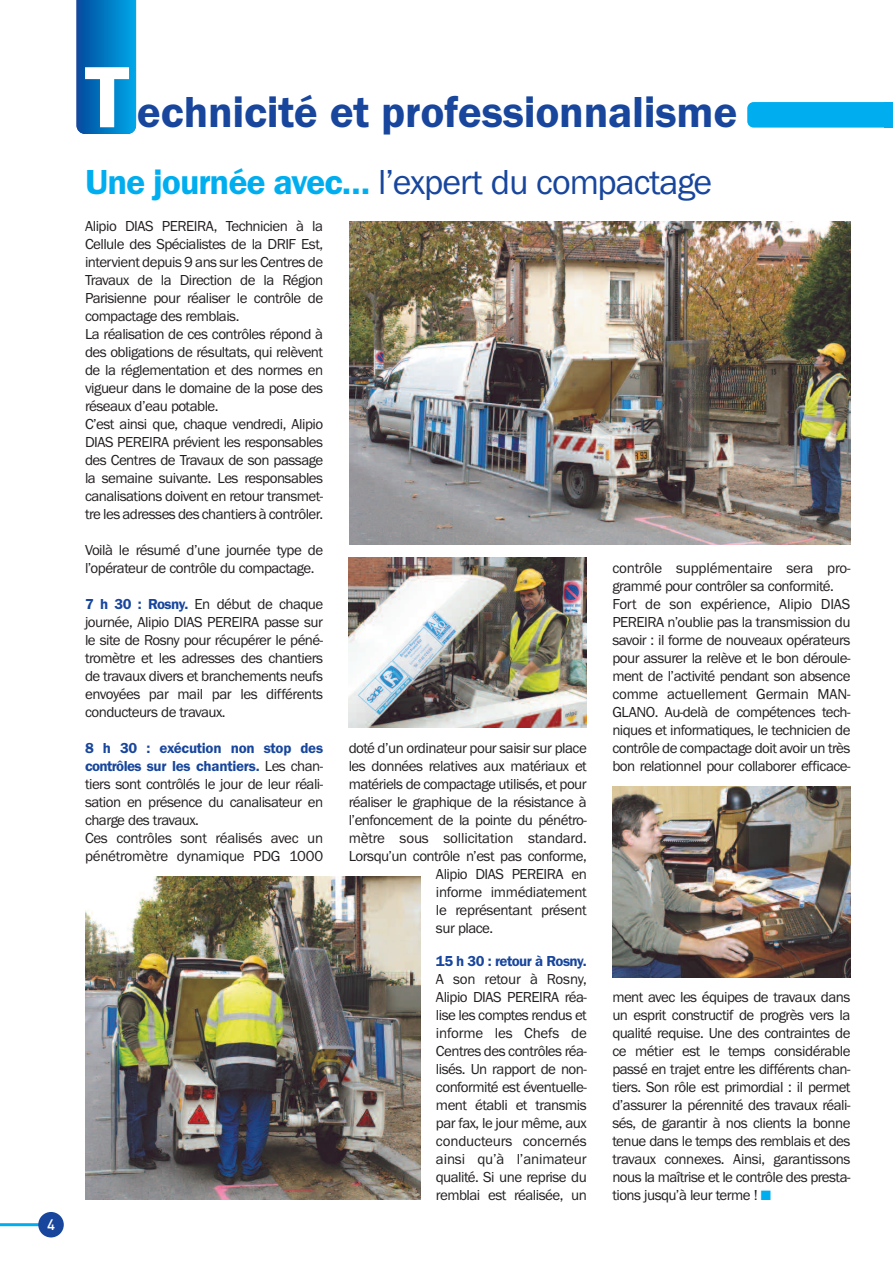
<style>
.page{position:relative;width:893px;height:1263px;background:#fff}
.page>*{position:absolute;margin:0;border:0;box-sizing:border-box;transform-origin:0 0}
.t1{font:600 45px "Franklin Gothic Itc T";letter-spacing:-.005em;color:#18469d}
.t2{font:36px "Franklin Gothic Itc T";letter-spacing:-.03em;color:#18469d}
.t3{font:15px/18px "Franklin Gothic Itc T";letter-spacing:-.035em;color:#231f20}
.t4{font:15px "Franklin Gothic Itc T";letter-spacing:-.01em;color:#231f20}
.t5{font:600 15px "Franklin Gothic Itc T";letter-spacing:-.035em;color:#18469d}
.t6{font:15px "DIN Medium";color:#fff}
.s1{font-size:90px;color:#fff}
.s2{font-weight:600;color:#00aeef}
.s3{font-weight:600;color:#18469d}
.s4{color:#00aeef}
</style>
<div class="page">
<img style="left:349px;top:221px;width:501px;height:324px">
<img style="left:85px;top:876px;width:336px;height:323px">
<img style="left:349px;top:557px;width:238px;height:170px">
<img style="left:612px;top:787px;width:238px;height:190px">
<div style="left:747px;top:102px;width:146px;height:26px;background:#00aeef;border-radius:6px"></div>
<div style="left:884px;top:102px;width:9px;height:26px;background:#00aeef"></div>
<svg style="left:77px;top:0;width:59px;height:134px"></svg>
<hr style="left:0;top:1223px;width:51px;height:3px;background:#00aeef">
<div style="left:38px;top:1212px;width:26px;height:25px;background:#18469d;border-radius:50%"></div>
<p class="t6" style="left:47px;top:1215px;width:9px">4</p>
<h1 class="t1" style="left:85px;top:85px;width:654px"><span class="s1">T</span> echnicité et professionnalisme</h1>
<h2 class="t2" style="left:85px;top:161px;width:629px"><span class="s2">Une journée avec…</span> l’expert du compactage</h2>
<p class="t3" style="left:85px;top:217px;width:240px">Alipio DIAS PEREIRA, Technicien à la Cellule des Spécialistes de la DRIF Est, intervient depuis 9 ans sur les Centres de Travaux de la Direction de la Région Parisienne pour réaliser le contrôle de compactage des remblais.<br>La réalisation de ces contrôles répond à des obligations de résultats, qui relèvent de la réglementation et des normes en vigueur dans le domaine de la pose des réseaux d’eau potable.<br>C’est ainsi que, chaque vendredi, Alipio DIAS PEREIRA prévient les responsables des Centres de Travaux de son passage la semaine suivante. Les responsables canalisations doivent en retour transmet&shy;tre les adresses des chantiers à contrôler.</p>
<p class="t3" style="left:85px;top:541px;width:240px">Voilà le résumé d’une journée type de l’opérateur de contrôle du compactage.</p>
<p class="t3" style="left:85px;top:595px;width:240px;text-align:justify"><span class="s3">7 h 30 : Rosny.</span> En début de chaque journée, Alipio DIAS PEREIRA passe sur le site de Rosny pour récupérer le péné&shy;tromètre et les adresses des chantiers de travaux divers et branchements neufs envoyées par mail par les différents conducteurs de travaux.</p>
<p class="t3" style="left:85px;top:739px;width:240px"><span class="s3">8 h 30 : exécution non stop des contrôles sur les chantiers.</span> Les chan&shy;tiers sont contrôlés le jour de leur réali&shy;sation en présence du canalisateur en charge des travaux.<br>Ces contrôles sont réalisés avec un pénétromètre dynamique PDG 1000</p>
<p class="t3" style="left:349px;top:739px;width:240px">doté d’un ordinateur pour saisir sur place</p>
<p class="t3" style="left:612px;top:559px;width:240px">contrôle supplémentaire sera pro&shy;grammé pour contrôler sa conformité.<br>Fort de son expérience, Alipio DIAS PEREIRA n’oublie pas la transmission du savoir : il forme de nouveaux opérateurs pour assurer la relève et le bon déroule&shy;ment de l’activité pendant son absence comme actuellement Germain MAN-GLANO. Au-delà de compétences tech&shy;niques et informatiques, le technicien de contrôle de compactage doit avoir un très bon relationnel pour collaborer efficace-</p>
<p class="t3" style="left:349px;top:757px;width:240px">les données relatives aux matériaux et</p>
<p class="t3" style="left:349px;top:775px;width:240px">matériels de compactage utilisés, et pour</p>
<p class="t3" style="left:349px;top:793px;width:240px">réaliser le graphique de la résistance à</p>
<p class="t3" style="left:349px;top:811px;width:240px">l’enfoncement de la pointe du pénétro-</p>
<p class="t4" style="left:349px;top:829px;width:240px">mètre sous sollicitation standard.</p>
<p class="t3" style="left:349px;top:847px;width:240px">Lorsqu’un contrôle n’est pas conforme,</p>
<p class="t3" style="left:436px;top:865px;width:152px">Alipio DIAS PEREIRA en</p>
<p class="t3" style="left:436px;top:883px;width:152px">informe immédiatement</p>
<p class="t3" style="left:436px;top:901px;width:152px">le représentant présent</p>
<p class="t3" style="left:436px;top:919px;width:59px">sur place.</p>
<p class="t5" style="left:436px;top:952px;width:152px">15 h 30 : retour à Rosny.</p>
<p class="t3" style="left:436px;top:969px;width:152px;text-align:justify">A son retour à Rosny, Alipio DIAS PEREIRA réa&shy;lise les comptes rendus et informe les Chefs de Centres des contrôles réa&shy;lisés. Un rapport de non&shy;conformité est éventuelle&shy;ment établi et transmis par fax, le jour même, aux conducteurs concernés ainsi qu’à l’animateur qualité. Si une reprise du remblai est réalisée, un</p>
<p class="t3" style="left:612px;top:987px;width:240px;text-align:justify">ment avec les équipes de travaux dans un esprit constructif de progrès vers la qualité requise. Une des contraintes de ce métier est le temps considérable passé en trajet entre les différents chan&shy;tiers. Son rôle est primordial : il permet d’assurer la pérennité des travaux réali&shy;sés, de garantir à nos clients la bonne tenue dans le temps des remblais et des travaux connexes. Ainsi, garantissons nous la maîtrise et le contrôle des presta&shy;tions jusqu’à leur terme ! <span class="s4">■</span></p>
</div>
